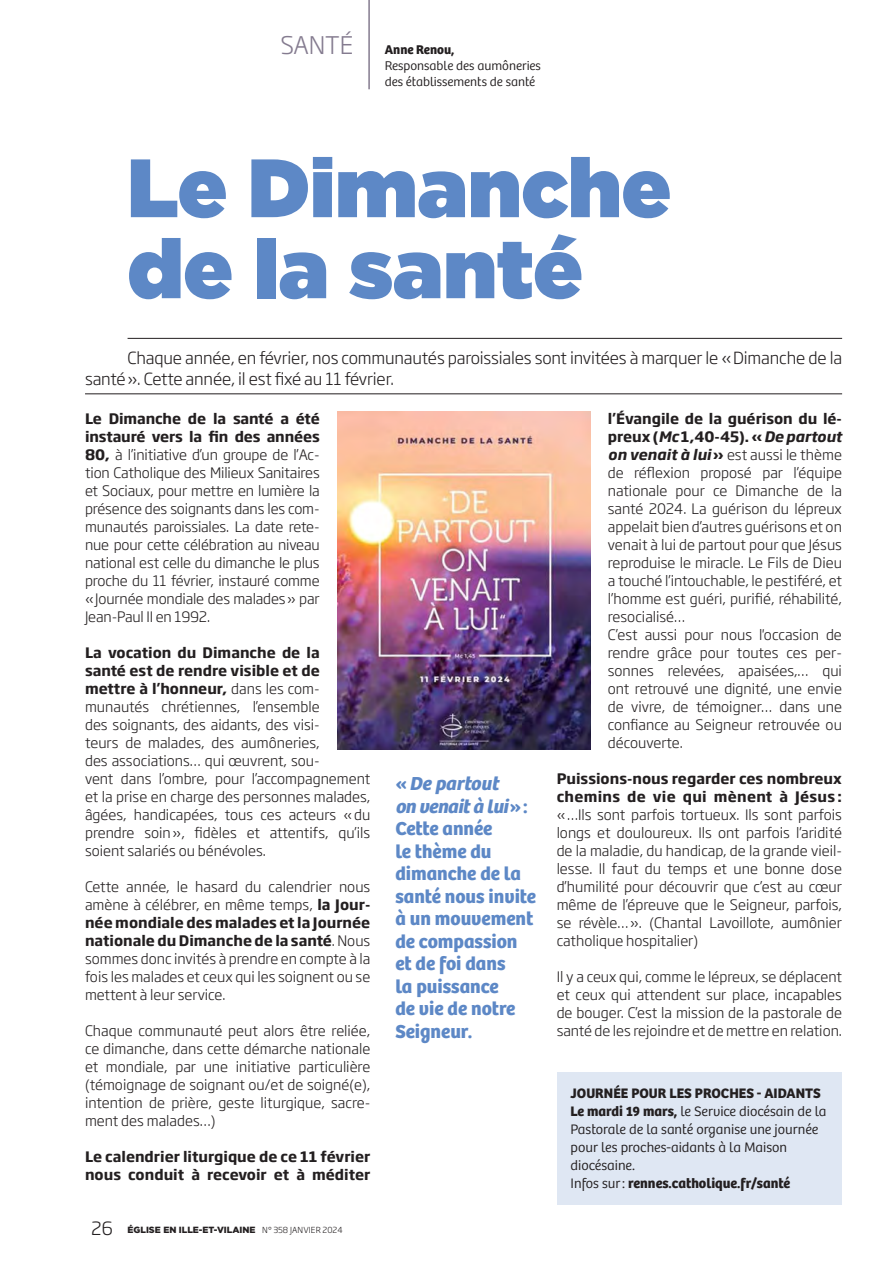
<style>
.page{position:relative;width:893px;height:1263px;background:#fff}
.page>*{position:absolute;margin:0;border:0;box-sizing:border-box;transform-origin:0 0}
.t1{font:900 82.5px/81px "Gotham HTF";color:#5d88c6}
.t2{font:300 24px "Soho Gothic Pro";letter-spacing:-.005em;color:#847b8f}
.t3{font:700 19.5px/22.5px "Bree";color:#5d88c6}
.t4{font:300 16.5px/21px "Soho Gothic Pro";letter-spacing:-.01em;color:#231f20}
.t5{font:300 14.25px/18px "Soho Gothic Pro";color:#231f20;text-align:justify}
.t6{font:300 14.25px/18px "Bree";color:#231f20}
.t7{font:700 14.25px/18px "Soho Gothic Pro";color:#231f20}
.t8{font:300 13.2px/15.8px "Bree";color:#231f20}
.t9{font:700 13.2px "Bree";color:#231f20}
.t10{font:900 9px "Gotham";color:#231f20}
.s1{font-weight:700}
.s2{font-weight:700;font-style:italic}
.s3{font-style:italic}
.s4{font-family:"Soho Gothic Pro";font-weight:300;font-size:18px}
.s5{font-family:"Soho Gothic Pro";font-weight:300;font-size:8.25px}
</style>
<div class="page">
<hr style="left:368px;top:0;width:2px;height:89px;background:#847b8f">
<img style="left:338px;top:411px;width:253px;height:338px">
<hr style="left:128px;top:338px;width:714px;height:1px;background:#231f20">
<hr style="left:85px;top:394px;width:757px;height:1px;background:#231f20">
<div style="left:557px;top:1072px;width:284px;height:132px;background:#dfe7f3"></div>
<h2 class="t2" style="left:280px;top:26px;width:74px">SANTÉ</h2>
<p class="t9" style="left:385px;top:42px;width:71px">Anne Renou,</p>
<p class="t8" style="left:385px;top:58px;width:158px">Responsable des aumôneries des établissements de santé</p>
<h1 class="t1" style="left:128px;top:145px;width:545px">Le Dimanche de la santé</h1>
<p class="t4" style="left:85px;top:347px;width:759px;text-indent:43px">Chaque année, en février, nos communautés paroissiales sont invitées à marquer le «Dimanche de la santé». Cette année, il est fixé au 11 février.</p>
<p class="t5" style="left:608px;top:408px;width:236px;text-align:left"><span class="s1">l’Évangile de la guérison du lé&shy;preux (</span><span class="s2">Mc</span> <span class="s1">1,40-45). «</span><span class="s2">De partout on venait à lui</span><span class="s1">»</span> est aussi le thème de réflexion proposé par l’équipe nationale pour ce Dimanche de la santé 2024. La guérison du lépreux appelait bien d’autres guérisons et on venait à lui de partout pour que Jésus reproduise le miracle. Le Fils de Dieu a touché l’intouchable, le pestiféré, et l’homme est guéri, purifié, réhabilité, resocialisé…<br>C’est aussi pour nous l'occasion de rendre grâce pour toutes ces per&shy;sonnes relevées, apaisées,… qui ont retrouvé une dignité, une envie de vivre, de témoigner… dans une confiance au Seigneur retrouvée ou découverte.</p>
<p class="t7" style="left:557px;top:768px;width:287px">Puissions-nous regarder ces nombreux chemins de vie qui mènent à Jésus :</p>
<p class="t5" style="left:557px;top:804px;width:287px">«…Ils sont parfois tortueux. Ils sont parfois longs et douloureux. Ils ont parfois l’aridité de la maladie, du handicap, de la grande vieil&shy;lesse. Il faut du temps et une bonne dose d’humilité pour découvrir que c’est au cœur même de l’épreuve que le Seigneur, parfois, se révèle…». (Chantal Lavoillote, aumônier catholique hospitalier)</p>
<p class="t5" style="left:557px;top:966px;width:287px">Il y a ceux qui, comme le lépreux, se déplacent et ceux qui attendent sur place, incapables de bouger. C’est la mission de la pastorale de santé de les rejoindre et de mettre en relation.</p>
<p class="t5" style="left:85px;top:408px;width:236px"><span class="s1">Le Dimanche de la santé a été instauré vers la fin des années 80,</span> à l’initiative d’un groupe de l’Ac&shy;tion Catholique des Milieux Sanitaires et Sociaux, pour mettre en lumière la présence des soignants dans les com&shy;munautés paroissiales. La date rete&shy;nue pour cette célébration au niveau national est celle du dimanche le plus proche du 11 février, instauré comme «Journée mondiale des malades» par Jean-Paul II en 1992.</p>
<p class="t5" style="left:85px;top:642px;width:287px;text-align:left"><span class="s1">La vocation du Dimanche de la<br>santé est de rendre visible et de mettre à l’honneur,</span> dans les com&shy;munautés chrétiennes, l’ensemble<br>des soignants, des aidants, des visi-<br>teurs de malades, des aumôneries,<br>des associations… qui œuvrent, sou-<br>vent dans l’ombre, pour l’accompagnement et la prise en charge des personnes malades, âgées, handicapées, tous ces acteurs «du prendre soin», fidèles et attentifs, qu’ils soient salariés ou bénévoles.</p>
<p class="t5" style="left:85px;top:876px;width:287px">Cette année, le hasard du calendrier nous amène à célébrer, en même temps, <span class="s1">la Jour&shy;née mondiale des malades et la Journée nationale du Dimanche de la santé</span>. Nous sommes donc invités à prendre en compte à la fois les malades et ceux qui les soignent ou se mettent à leur service.</p>
<p class="t5" style="left:85px;top:1020px;width:287px">Chaque communauté peut alors être reliée, ce dimanche, dans cette démarche nationale et mondiale, par une initiative particulière (témoignage de soignant ou/et de soigné(e), intention de prière, geste liturgique, sacre&shy;ment des malades…)</p>
<p class="t7" style="left:85px;top:1146px;width:287px">Le calendrier liturgique de ce 11 février nous conduit à recevoir et à méditer</p>
<h3 class="t3" style="left:395px;top:772px;width:142px">« <span class="s3">De partout<br>on venaità lui</span>» :<br>Cette année<br>le thème du dimanche de la santé nous invite à un mouvement de compassion et de foi dans<br>la puissance<br>de vie de notre<br>Seigneur.</h3>
<p class="t6" style="left:571px;top:1084px;width:257px"><span class="s1">JOURNÉE POUR LES PROCHES - AIDANTS Le mardi 19 mars,</span> le Service diocésain de la Pastorale de la santé organise une journée pour les proches-aidants à la Maison diocésaine.<br>Infos sur: <span class="s1">rennes.catholique.fr/santé</span></p>
<p class="t10" style="left:91px;top:1225px;width:253px"><span class="s4">26</span> ÉGLISE EN ILLE-ET-VILAINE <span class="s5">N° 358 JANVIER 2024</span></p>
</div>
